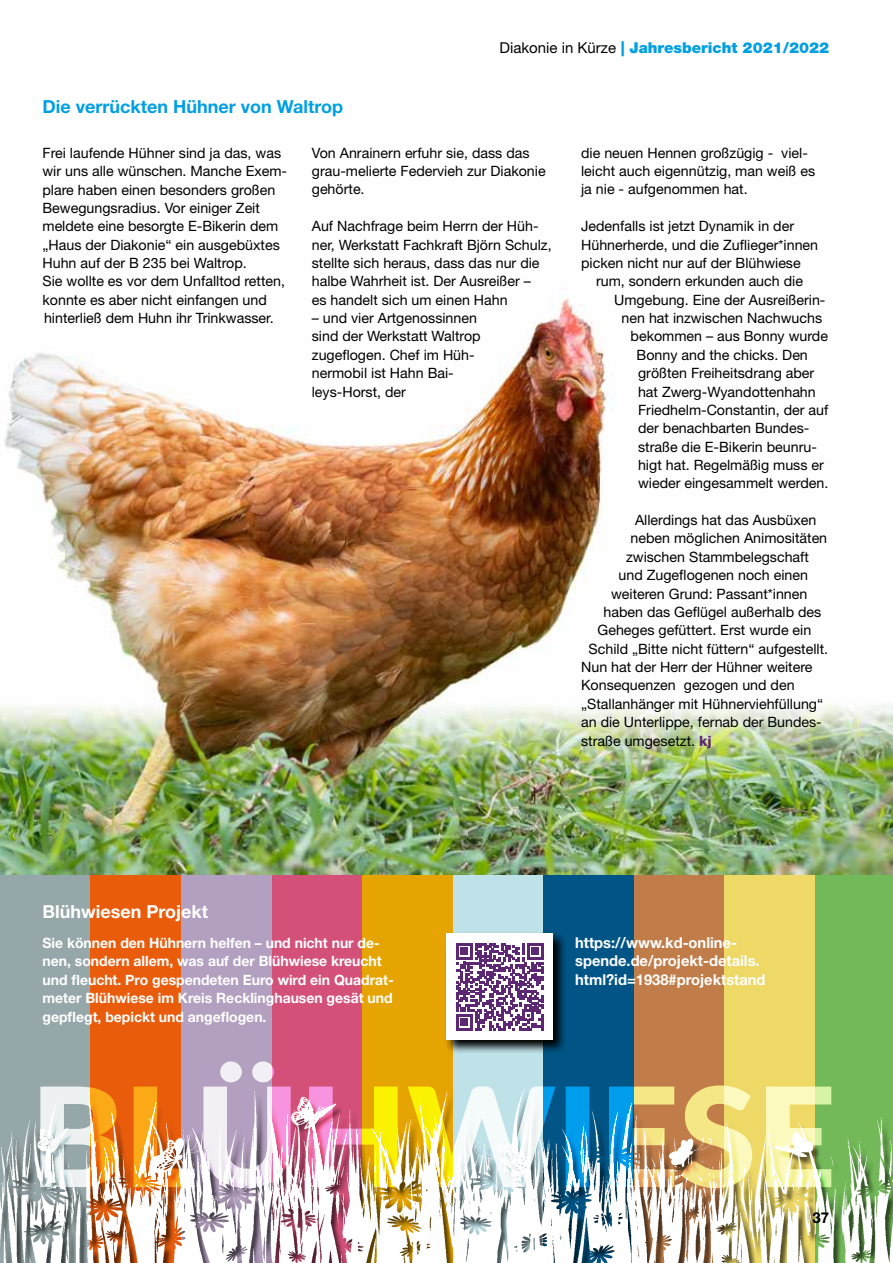
<style>
.page{position:relative;width:893px;height:1263px;background:#fff}
.page>*{position:absolute;margin:0;border:0;box-sizing:border-box;transform-origin:0 0}
.t1{font:700 18px "Helvetica Neue";color:#009fe3}
.t2{font:700 18px "Helvetica Neue";color:#fff}
.t3{font:700 15px/18.3px "Helvetica Neue";color:#fff}
.t4{font:900 15px "Helvetica Neue";color:#009fe3}
.t5{font:700 15px "Helvetica Neue";color:#000}
.t6{font:14.25px/18.3px "Helvetica Neue";color:#000}
.t7{font:700 14.25px/18.3px "Helvetica Neue";color:#fff}
.s1{font-weight:400;color:#000}
.s2{font-weight:800;color:#5c2874}
</style>
<div class="page">
<div style="left:0;top:874px;width:91px;height:389px;background:#96a7a9"></div>
<div style="left:91px;top:874px;width:90px;height:389px;background:#e95c0c"></div>
<div style="left:181px;top:874px;width:91px;height:389px;background:#b39fbf"></div>
<div style="left:272px;top:874px;width:90px;height:389px;background:#d35079"></div>
<div style="left:362px;top:874px;width:91px;height:389px;background:#e6a402"></div>
<div style="left:453px;top:874px;width:90px;height:389px;background:#bfe2e9"></div>
<div style="left:543px;top:874px;width:91px;height:389px;background:#005586"></div>
<div style="left:634px;top:874px;width:91px;height:389px;background:#c17d49"></div>
<div style="left:725px;top:874px;width:90px;height:389px;background:#eed967"></div>
<div style="left:815px;top:874px;width:78px;height:389px;background:#74b959"></div>
<img style="left:0;top:297px;width:893px;height:577px">
<img style="left:0;top:1029px;width:893px;height:234px">
<img style="left:40px;top:1061px;width:791px;height:127px">
<svg style="left:444px;top:934px;width:123px;height:120px"></svg>
<div style="left:446px;top:933px;width:107px;height:107px;background:#fff"></div>
<svg style="left:456px;top:943px;width:87px;height:87px"></svg>
<p class="t1" style="left:43px;top:95px;width:302px">Die verrückten Hühner von Waltrop</p>
<p class="t4" style="left:500px;top:39px;width:331px"><span class="s1">Diakonie in Kürze</span> | Jahresbericht 2021/2022</p>
<p class="t6" style="left:43px;top:143px;width:246px">Frei laufende Hühner sind ja das, was wir uns alle wünschen. Manche Exem&shy;plare haben einen besonders großen Bewegungsradius. Vor einiger Zeit meldete eine besorgte E-Bikerin dem „Haus der Diakonie“ ein ausgebüxtes Huhn auf der B 235 bei Waltrop.<br>Sie wollte es vor dem Unfalltod retten, konnte es aber nicht einfangen und hinterließ dem Huhn ihr Trinkwasser.</p>
<p class="t6" style="left:312px;top:143px;width:235px">Von Anrainern erfuhr sie, dass das grau-melierte Federvieh zur Diakonie gehörte.</p>
<p class="t6" style="left:312px;top:217px;width:241px">Auf Nachfrage beim Herrn der Hüh&shy;ner, Werkstatt Fachkraft Björn Schulz, stellte sich heraus, dass das nur die halbe Wahrheit ist. Der Ausreißer –<br>es handelt sich um einen Hahn</p>
<p class="t6" style="left:312px;top:309px;width:170px">– und vier Artgenossinnen sind der Werkstatt Waltrop zugeflogen. Chef im Hüh&shy;nermobil ist Hahn Bai&shy;leys-Horst, der</p>
<p class="t6" style="left:581px;top:143px;width:236px">die neuen Hennen großzügig - viel&shy;leicht auch eigennützig, man weiß es ja nie - aufgenommen hat.</p>
<p class="t6" style="left:581px;top:217px;width:239px">Jedenfalls ist jetzt Dynamik in der<br>Hühnerherde, und die Zuflieger*innen picken nicht nur auf der Blühwiese</p>
<p class="t6" style="left:596px;top:272px;width:208px">rum, sondern erkunden auch die</p>
<p class="t6" style="left:614px;top:290px;width:213px">Umgebung. Eine der Ausreißerin-</p>
<p class="t6" style="left:622px;top:309px;width:202px">nen hat inzwischen Nachwuchs</p>
<p class="t6" style="left:631px;top:327px;width:199px">bekommen – aus Bonny wurde</p>
<p class="t6" style="left:637px;top:345px;width:173px">Bonny and the chicks. Den</p>
<p class="t6" style="left:638px;top:364px;width:178px">größten Freiheitsdrang aber</p>
<p class="t6" style="left:638px;top:382px;width:179px">hat Zwerg-Wyandottenhahn</p>
<p class="t6" style="left:638px;top:400px;width:192px">Friedhelm-Constantin, der auf</p>
<p class="t6" style="left:638px;top:419px;width:173px">der benachbarten Bundes-</p>
<p class="t6" style="left:638px;top:437px;width:180px">straße die E-Bikerin beunru-</p>
<p class="t6" style="left:638px;top:456px;width:187px">higt hat. Regelmäßig muss er</p>
<p class="t6" style="left:638px;top:474px;width:192px">wieder eingesammelt werden.</p>
<p class="t6" style="left:635px;top:511px;width:183px">Allerdings hat das Ausbüxen</p>
<p class="t6" style="left:631px;top:529px;width:198px">neben möglichen Animositäten</p>
<p class="t6" style="left:626px;top:547px;width:184px">zwischen Stammbelegschaft</p>
<p class="t6" style="left:619px;top:566px;width:191px">und Zugeflogenen noch einen</p>
<p class="t6" style="left:611px;top:584px;width:198px">weiteren Grund: Passant*innen</p>
<p class="t6" style="left:604px;top:602px;width:219px">haben das Geflügel außerhalb des</p>
<p class="t6" style="left:598px;top:621px;width:215px">Geheges gefüttert. Erst wurde ein</p>
<p class="t6" style="left:589px;top:639px;width:241px">Schild „Bitte nicht füttern“ aufgestellt.</p>
<p class="t6" style="left:581px;top:658px;width:233px">Nun hat der Herr der Hühner weitere</p>
<p class="t6" style="left:581px;top:676px;width:215px">Konsequenzen gezogen und den</p>
<p class="t6" style="left:581px;top:694px;width:244px">„Stallanhänger mit Hühnerviehfüllung“</p>
<p class="t6" style="left:581px;top:713px;width:242px">an die Unterlippe, fernab der Bundes-</p>
<p class="t6" style="left:581px;top:731px;width:132px">straße umgesetzt. <span class="s2">kj</span></p>
<p class="t2" style="left:43px;top:901px;width:167px">Blühwiesen Projekt</p>
<p class="t7" style="left:43px;top:933px;width:353px">Sie können den Hühnern helfen – und nicht nur de&shy;nen, sondern allem, was auf der Blühwiese kreucht und fleucht. Pro gespendeten Euro wird ein Quadrat&shy;meter Blühwiese im Kreis Recklinghausen gesät und gepflegt, bepickt und angeflogen.</p>
<p class="t3" style="left:575px;top:933px;width:192px">https://www.kd-online&shy;spende.de/projekt-details. html?id=1938#projektstand</p>
<p class="t5" style="left:812px;top:1208px;width:18px">37</p>
</div>
